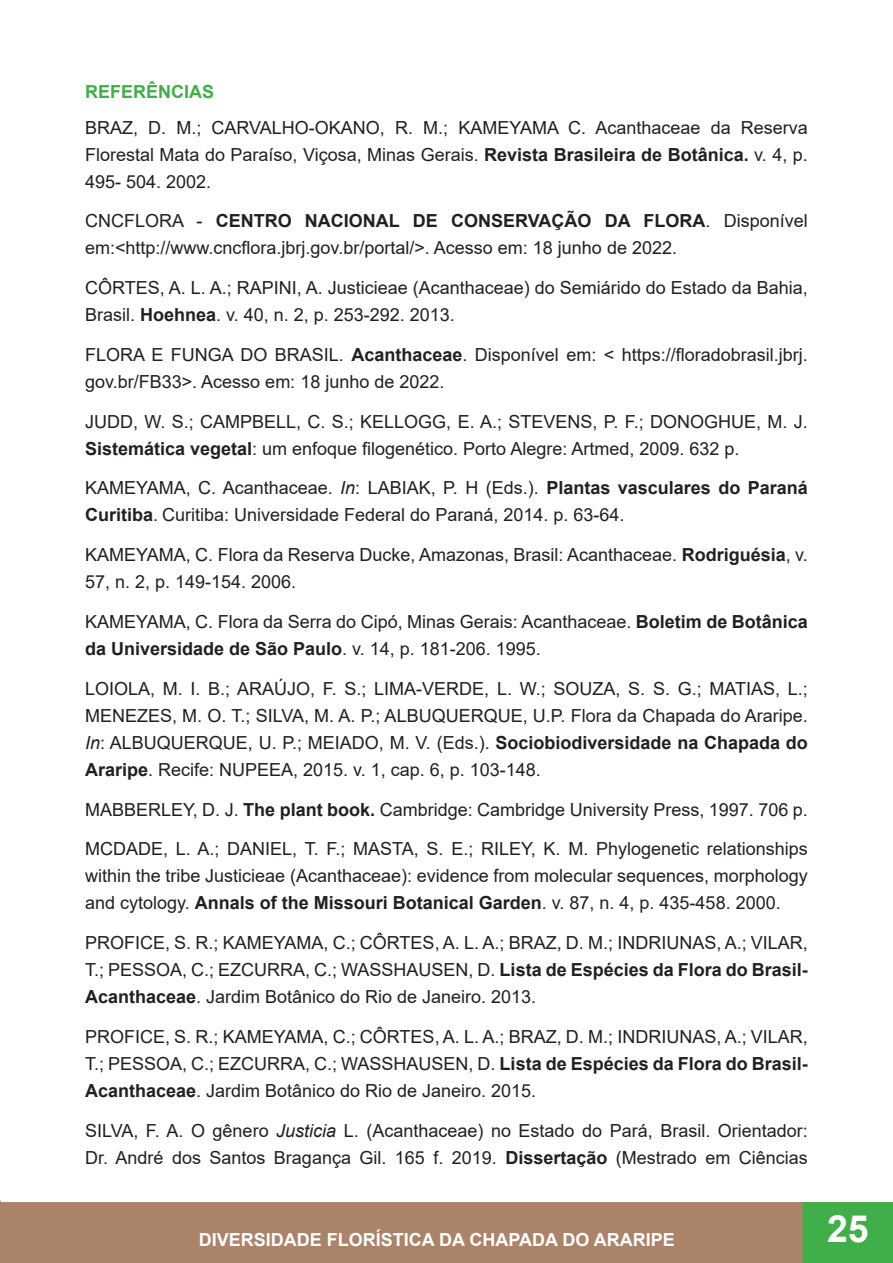
<style>
.page{position:relative;width:893px;height:1263px;background:#fff}
.page>*{position:absolute;margin:0;border:0;box-sizing:border-box;transform-origin:0 0}
.t1{font:700 37.5px "Arial";color:#fff}
.t2{font:18px/27px "Arial";color:#231f20}
.t3{font:700 18px "Arial";color:#fff}
.Título_1{font:700 18px "Arial";color:#40ae49}
.s1{font-weight:700}
.s2{font-style:italic}
</style>
<div class="page">
<div style="left:0;top:1202px;width:802px;height:61px;background:#aa8369"></div>
<svg style="left:802px;top:1202px;width:91px;height:61px;background:#42ad4a"></svg>
<div style="left:812px;top:1209px;width:72px;height:49px;background:#40ae49"></div>
<p class="Título_1" style="left:85px;top:79px;width:131px">REFERÊNCIAS</p>
<p class="t2" style="left:85px;top:114px;width:724px;text-align:justify">BRAZ, D. M.; CARVALHO-OKANO, R. M.; KAMEYAMA C. Acanthaceae da Reserva Florestal Mata do Paraíso, Viçosa, Minas Gerais. <span class="s1">Revista Brasileira de Botânica.</span> v. 4, p.<br>495- 504. 2002.</p>
<p class="t2" style="left:85px;top:207px;width:724px">CNCFLORA - <span class="s1">CENTRO NACIONAL DE CONSERVAÇÃO DA FLORA</span>. Disponível em:&lt;http://www.cncflora.jbrj.gov.br/portal/&gt;. Acesso em: 18 junho de 2022.</p>
<p class="t2" style="left:85px;top:274px;width:724px">CÔRTES, A. L. A.; RAPINI, A. Justicieae (Acanthaceae) do Semiárido do Estado da Bahia,<br>Brasil. <span class="s1">Hoehnea</span>. v. 40, n. 2, p. 253-292. 2013.</p>
<p class="t2" style="left:85px;top:341px;width:724px">FLORA E FUNGA DO BRASIL. <span class="s1">Acanthaceae</span>. Disponível em: &lt; https://floradobrasil.jbrj. gov.br/FB33&gt;. Acesso em: 18 junho de 2022.</p>
<p class="t2" style="left:85px;top:408px;width:724px">JUDD, W. S.; CAMPBELL, C. S.; KELLOGG, E. A.; STEVENS, P. F.; DONOGHUE, M. J.<br><span class="s1">Sistemática vegetal</span>: um enfoque filogenético. Porto Alegre: Artmed, 2009. 632 p.</p>
<p class="t2" style="left:85px;top:474px;width:724px">KAMEYAMA, C. Acanthaceae. <span class="s2">In</span>: LABIAK, P. H (Eds.). <span class="s1">Plantas vasculares do Paraná<br>Curitiba</span>. Curitiba: Universidade Federal do Paraná, 2014. p. 63-64.</p>
<p class="t2" style="left:85px;top:541px;width:724px">KAMEYAMA, C. Flora da Reserva Ducke, Amazonas, Brasil: Acanthaceae. <span class="s1">Rodriguésia</span>, v.<br>57, n. 2, p. 149-154. 2006.</p>
<p class="t2" style="left:85px;top:608px;width:724px">KAMEYAMA, C. Flora da Serra do Cipó, Minas Gerais: Acanthaceae. <span class="s1">Boletim de Botânica da Universidade de São Paulo</span>. v. 14, p. 181-206. 1995.</p>
<p class="t2" style="left:85px;top:675px;width:724px;text-align:justify">LOIOLA, M. I. B.; ARAÚJO, F. S.; LIMA-VERDE, L. W.; SOUZA, S. S. G.; MATIAS, L.; MENEZES, M. O. T.; SILVA, M. A. P.; ALBUQUERQUE, U.P. Flora da Chapada do Araripe.<br><span class="s2">In</span>: ALBUQUERQUE, U. P.; MEIADO, M. V. (Eds.). <span class="s1">Sociobiodiversidade na Chapada do Araripe</span>. Recife: NUPEEA, 2015. v. 1, cap. 6, p. 103-148.</p>
<p class="t2" style="left:85px;top:796px;width:724px">MABBERLEY, D. J. <span class="s1">The plant book.</span> Cambridge: Cambridge University Press, 1997. 706 p.</p>
<p class="t2" style="left:85px;top:835px;width:724px;text-align:justify">MCDADE, L. A.; DANIEL, T. F.; MASTA, S. E.; RILEY, K. M. Phylogenetic relationships within the tribe Justicieae (Acanthaceae): evidence from molecular sequences, morphology and cytology. <span class="s1">Annals of the Missouri Botanical Garden</span>. v. 87, n. 4, p. 435-458. 2000.</p>
<p class="t2" style="left:85px;top:929px;width:724px;text-align:justify">PROFICE, S. R.; KAMEYAMA, C.; CÔRTES, A. L. A.; BRAZ, D. M.; INDRIUNAS, A.; VILAR, T.; PESSOA, C.; EZCURRA, C.; WASSHAUSEN, D. <span class="s1">Lista de Espécies da Flora do Brasil-Acanthaceae</span>. Jardim Botânico do Rio de Janeiro. 2013.</p>
<p class="t2" style="left:85px;top:1023px;width:724px;text-align:justify">PROFICE, S. R.; KAMEYAMA, C.; CÔRTES, A. L. A.; BRAZ, D. M.; INDRIUNAS, A.; VILAR, T.; PESSOA, C.; EZCURRA, C.; WASSHAUSEN, D. <span class="s1">Lista de Espécies da Flora do Brasil-Acanthaceae</span>. Jardim Botânico do Rio de Janeiro. 2015.</p>
<p class="t2" style="left:85px;top:1117px;width:724px">SILVA, F. A. O gênero <span class="s2">Justicia</span> L. (Acanthaceae) no Estado do Pará, Brasil. Orientador:<br>Dr. André dos Santos Bragança Gil. 165 f. 2019. <span class="s1">Dissertação</span> (Mestrado em Ciências</p>
<p class="t3" style="left:199px;top:1227px;width:478px">DIVERSIDADE FLORÍSTICA DA CHAPADA DO ARARIPE</p>
<h1 class="t1" style="left:827px;top:1202px;width:43px">25</h1>
</div>
